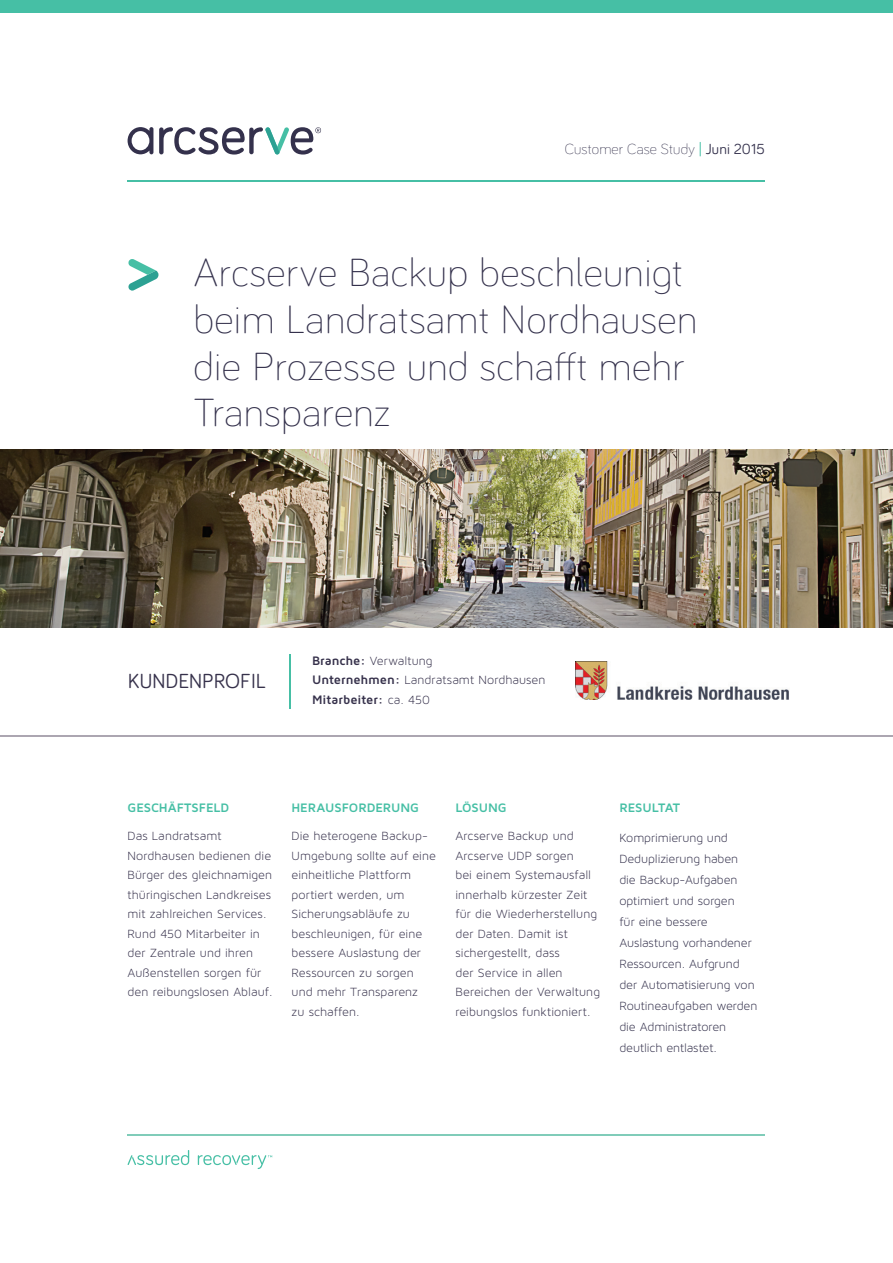
<style>
.page{position:relative;width:893px;height:1263px;background:#fff}
.page>*{position:absolute;margin:0;border:0;box-sizing:border-box;transform-origin:0 0}
.t1{font:300 40.5px/46.5px "Bariol";letter-spacing:.015em;color:#34314c}
.t2{font:21px "Bariol";color:#36314b}
.t3{font:300 15px "Bariol";letter-spacing:.01em;color:#34314c}
.t4{font:12.75px/19.5px "Maven Pro Light 300";letter-spacing:.005em;color:#36314b}
.t5{font:12.75px/21px "Maven Pro Light 300";letter-spacing:-.005em;color:#34314c}
.t6{font:700 12.75px "Maven Pro";letter-spacing:-.01em;color:#46bfa5}
.t7{font:700 12.75px "Maven Pro";color:#36314b}
.s1{font-weight:400;color:#46bfa5}
.s2{font-weight:400}
.s3{font-family:"Maven Pro";font-weight:700}
.s4{font-family:"Maven Pro Light 300";font-weight:400}
</style>
<div class="page">
<hr style="left:128px;top:1134px;width:637px;height:2px;background:#80ccb9">
<svg style="left:128px;top:127px;width:25px;height:27px"></svg>
<svg style="left:159px;top:127px;width:162px;height:28px"></svg>
<svg style="left:128px;top:1150px;width:61px;height:15px"></svg>
<svg style="left:198px;top:1155px;width:74px;height:14px"></svg>
<hr style="left:128px;top:181px;width:637px;height:1px;background:#46bfa5">
<svg style="left:128px;top:259px;width:30px;height:32px"></svg>
<img style="left:0;top:450px;width:893px;height:177px">
<div style="left:0;top:0;width:893px;height:13px;background:#46bfa5"></div>
<hr style="left:0;top:735px;width:893px;height:1px;background:#aca6b1">
<img style="left:575px;top:661px;width:214px;height:39px">
<hr style="left:289px;top:654px;width:1px;height:54px;background:#46bfa5">
<p class="t3" style="left:565px;top:144px;width:202px">Customer Case Study <span class="s1">|</span> <span class="s2">Juni 2015</span></p>
<h1 class="t1" style="left:193px;top:253px;width:505px">Arcserve Backup beschleunigt beim Landratsamt Nordhausen die Prozesse und schafft mehr<br>Transparenz</h1>
<h2 class="t2" style="left:128px;top:673px;width:140px">KUNDENPROFIL</h2>
<p class="t4" style="left:312px;top:652px;width:235px"><span class="s3">Branche:</span> Verwaltung<br><span class="s3">Unternehmen:</span> Landratsamt Nordhausen</p>
<p class="t7" style="left:312px;top:695px;width:119px">Mitarbeiter: <span class="s4">ca. 450</span></p>
<p class="t6" style="left:128px;top:804px;width:103px">GESCHÄFTSFELD</p>
<p class="t4" style="left:128px;top:828px;width:146px">Das Landratsamt<br>Nordhausen bedienen die<br>Bürger des gleichnamigen thüringischen Landkreises mit zahlreichen Services.<br>Rund 450 Mitarbeiter in der Zentrale und ihren<br>Außenstellen sorgen für den reibungslosen Ablauf.</p>
<p class="t6" style="left:292px;top:804px;width:129px">HERAUSFORDERUNG</p>
<p class="t4" style="left:292px;top:828px;width:146px">Die heterogene Backup-<br>Umgebung sollte auf eine einheitliche Plattform portiert werden, um<br>Sicherungsabläufe zu beschleunigen, für eine bessere Auslastung der<br>Ressourcen zu sorgen und mehr Transparenz<br>zu schaffen.</p>
<p class="t6" style="left:455px;top:804px;width:53px">LÖSUNG</p>
<p class="t4" style="left:455px;top:828px;width:146px">Arcserve Backup und<br>Arcserve UDP sorgen<br>bei einem Systemausfall innerhalb kürzester Zeit für die Wiederherstellung der Daten. Damit ist sichergestellt, dass<br>der Service in allen<br>Bereichen der Verwaltung reibungslos funktioniert.</p>
<p class="t6" style="left:619px;top:804px;width:62px">RESULTAT</p>
<p class="t5" style="left:619px;top:828px;width:139px">Komprimierung und<br>Deduplizierung haben die Backup-Aufgaben optimiert und sorgen<br>für eine bessere<br>Auslastung vorhandener<br>Ressourcen. Aufgrund der Automatisierung von<br>Routineaufgaben werden die Administratoren deutlich entlastet.</p>
</div>
